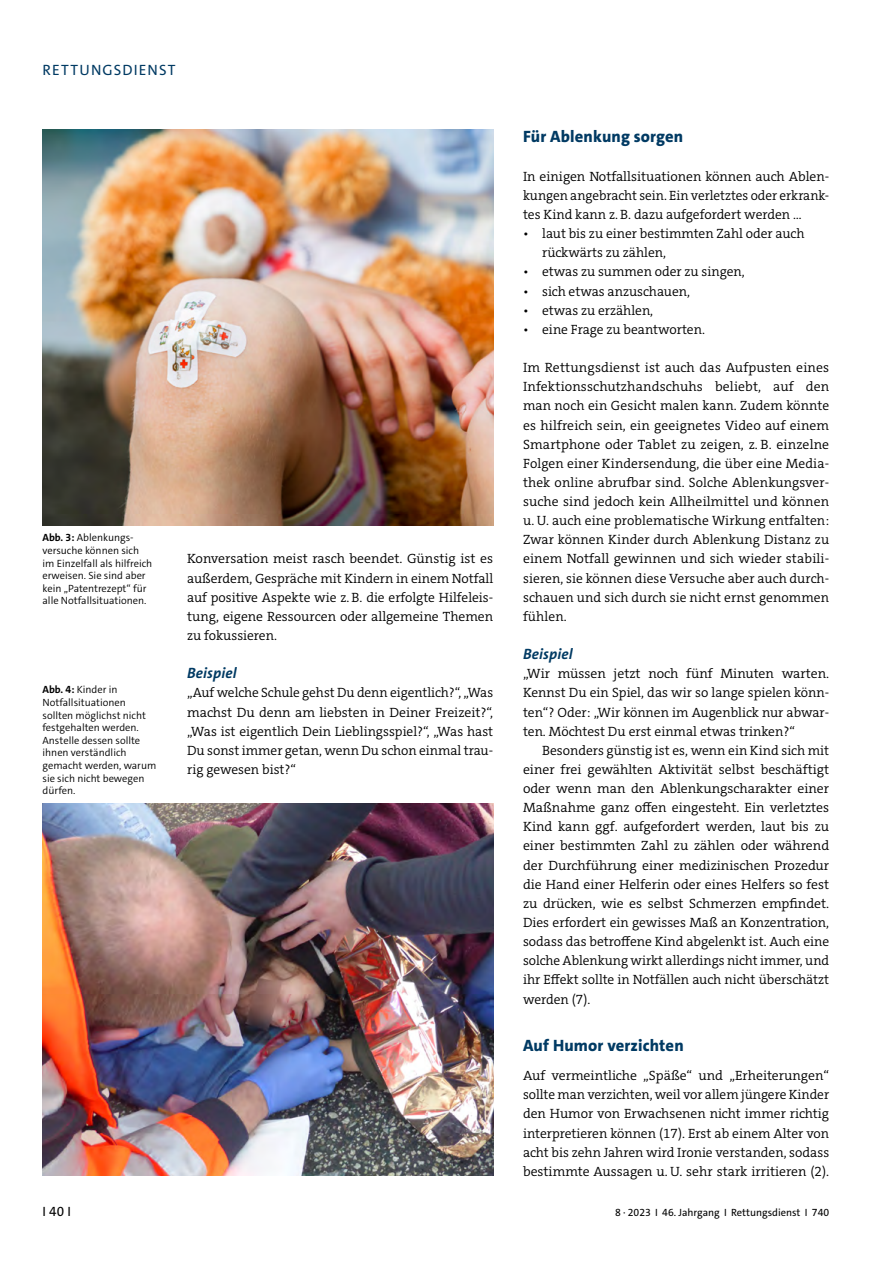
<style>
.page{position:relative;width:893px;height:1263px;background:#fff}
.page>*{position:absolute;margin:0;border:0;box-sizing:border-box;transform-origin:0 0}
.t1{font:800 16.5px "The Sans";letter-spacing:.01em;color:#003a63}
.t2{font:italic 700 15px "The Sans";letter-spacing:.01em;color:#003a63}
.t3{font:15px "The Sans";letter-spacing:.075em;color:#003a63}
.t4{font:300 13.5px/19.2px "The Serif";color:#000;text-align:justify}
.t5{font:13.5px "The Sans";color:#000}
.t6{font:300 10.5px/12.6px "The Sans";color:#000}
.t7{font:10.5px "The Sans";color:#000}
.s1{font-weight:700}
</style>
<div class="page">
<img style="left:43px;top:130px;width:450px;height:395px">
<img style="left:43px;top:804px;width:450px;height:372px">
<p class="t3" style="left:43px;top:60px;width:134px">RETTUNGSDIENST</p>
<p class="t6" style="left:43px;top:532px;width:111px"><span class="s1">Abb. 3:</span> Ablenkungs&shy;versuche können sich im Einzelfall als hilfreich erweisen. Sie sind aber kein „Patentrezept“ für alle Notfallsituationen.</p>
<p class="t6" style="left:43px;top:684px;width:115px"><span class="s1">Abb. 4:</span> Kinder in<br>Notfallsituationen sollten möglichst nicht festgehalten werden.<br>Anstelle dessen sollte ihnen verständlich gemacht werden, warum sie sich nicht bewegen dürfen.</p>
<p class="t4" style="left:187px;top:549px;width:308px">Konversation meist rasch beendet. Günstig ist es außerdem, Gespräche mit Kindern in einem Notfall auf positive Aspekte wie z. B. die erfolgte Hilfeleis&shy;tung, eigene Ressourcen oder allgemeine Themen zu fokussieren.</p>
<p class="t2" style="left:187px;top:663px;width:51px">Beispiel</p>
<p class="t4" style="left:187px;top:683px;width:308px">„Auf welche Schule gehst Du denn eigentlich?“, „Was machst Du denn am liebsten in Deiner Freizeit?“, „Was ist eigentlich Dein Lieblingsspiel?“, „Was hast Du sonst immer getan, wenn Du schon einmal trau&shy;rig gewesen bist?“</p>
<p class="t1" style="left:523px;top:126px;width:162px">Für Ablenkung sorgen</p>
<p class="t4" style="left:523px;top:167px;width:308px">In einigen Notfallsituationen können auch Ablen&shy;kungen angebracht sein. Ein verletztes oder erkrank&shy;tes Kind kann z. B. dazu aufgefordert werden …</p>
<p class="t4" style="left:542px;top:224px;width:264px;text-indent:-19px">• laut bis zu einer bestimmten Zahl oder auch rückwärts zu zählen,</p>
<p class="t4" style="left:523px;top:262px;width:223px">• etwas zu summen oder zu singen,</p>
<p class="t4" style="left:523px;top:281px;width:169px">• sich etwas anzuschauen,</p>
<p class="t4" style="left:523px;top:301px;width:132px">• etwas zu erzählen,</p>
<p class="t4" style="left:523px;top:320px;width:183px">• eine Frage zu beantworten.</p>
<p class="t4" style="left:523px;top:358px;width:308px">Im Rettungsdienst ist auch das Aufpusten eines Infektionsschutzhandschuhs beliebt, auf den man noch ein Gesicht malen kann. Zudem könnte es hilfreich sein, ein geeignetes Video auf einem Smartphone oder Tablet zu zeigen, z. B. einzelne Folgen einer Kindersendung, die über eine Media&shy;thek online abrufbar sind. Solche Ablenkungsver&shy;suche sind jedoch kein Allheilmittel und können u. U. auch eine problematische Wirkung entfalten:<br>Zwar können Kinder durch Ablenkung Distanz zu einem Notfall gewinnen und sich wieder stabili&shy;sieren, sie können diese Versuche aber auch durch&shy;schauen und sich durch sie nicht ernst genommen fühlen.</p>
<p class="t2" style="left:523px;top:644px;width:51px">Beispiel</p>
<p class="t4" style="left:523px;top:664px;width:308px">„Wir müssen jetzt noch fünf Minuten warten.<br>Kennst Du ein Spiel, das wir so lange spielen könn&shy;ten“? Oder: „Wir können im Augenblick nur abwar&shy;ten. Möchtest Du erst einmal etwas trinken?“</p>
<p class="t4" style="left:523px;top:741px;width:308px;text-indent:19px">Besonders günstig ist es, wenn ein Kind sich mit einer frei gewählten Aktivität selbst beschäftigt oder wenn man den Ablenkungscharakter einer Maßnahme ganz offen eingesteht. Ein verletztes Kind kann ggf. aufgefordert werden, laut bis zu einer bestimmten Zahl zu zählen oder während der Durchführung einer medizinischen Prozedur die Hand einer Helferin oder eines Helfers so fest zu drücken, wie es selbst Schmerzen empfindet.<br>Dies erfordert ein gewisses Maß an Konzentration, sodass das betroffene Kind abgelenkt ist. Auch eine solche Ablenkung wirkt allerdings nicht immer, und ihr Effekt sollte in Notfällen auch nicht überschätzt werden (7).</p>
<p class="t1" style="left:523px;top:1035px;width:162px">Auf Humor verzichten</p>
<p class="t4" style="left:523px;top:1066px;width:308px">Auf vermeintliche „Späße“ und „Erheiterungen“ sollte man verzichten, weil vor allem jüngere Kinder den Humor von Erwachsenen nicht immer richtig interpretieren können (17). Erst ab einem Alter von acht bis zehn Jahren wird Ironie verstanden, sodass bestimmte Aussagen u. U. sehr stark irritieren (2).</p>
<p class="t5" style="left:43px;top:1202px;width:30px">I 40 I</p>
<p class="t7" style="left:615px;top:1206px;width:215px">8 · 2023 I 46. Jahrgang I Rettungsdienst I 740</p>
</div>
